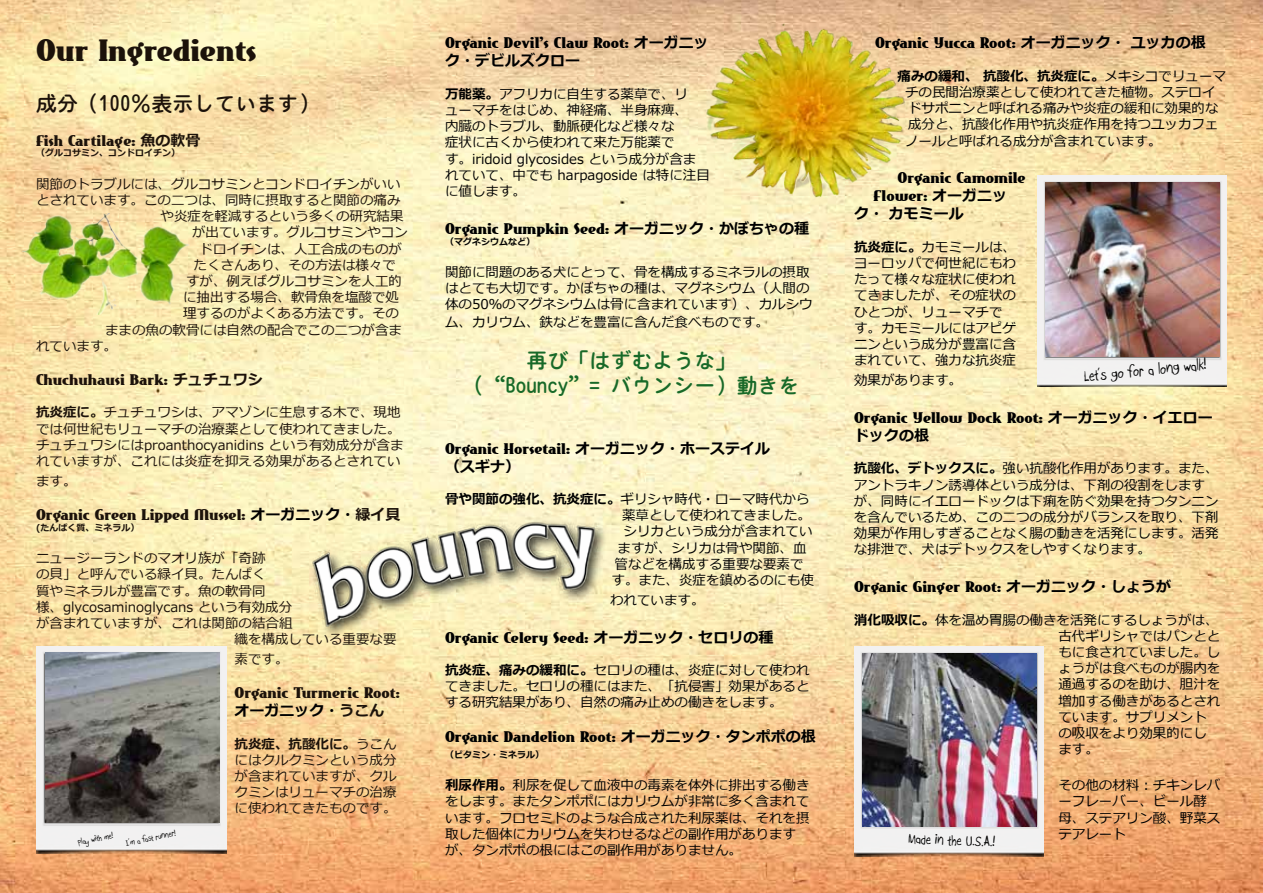
<style>
.page{position:relative;width:1263px;height:893px;background:#fff}
.page>*{position:absolute;margin:0;border:0;box-sizing:border-box;transform-origin:0 0}
.t1{font:30px "East Market NF";color:#1c120a}
.t2{font:21px/25.2px "EPSON FUTO MARUGO";color:#176928;text-align:center}
.t3{font:21px "EPSON FUTO MARUGO";color:#1c120a}
.t4{font:16.5px "Boopee";color:#000}
.t5{font:15px/18px "East Market NF";color:#000}
.t6{font:15px "East Market NF";color:#1c120a}
.t7{font:700 15px "Meiryo";color:#000}
.t8{font:15px "Boopee";color:#000}
.t9{font:13.5px/16.2px "Meiryo";color:#000}
.t10{font:13.5px/16.2px "Meiryo";color:#1c120a}
.t11{font:700 9px "Meiryo";color:#1c120a}
.t12{font:9px "Boopee";color:#000}
.t13{font:700 9px "Meiryo";color:#000}
.s1{font-family:"Meiryo";font-weight:700}
.s2{font-weight:700}
.s3{font-family:"Meiryo";font-weight:700;color:#000}
.s4{color:#1c120a}
</style>
<div class="page">
<img style="left:0;top:0;width:1263px;height:893px">
<img style="left:694px;top:20px;width:215px;height:188px">
<img style="left:304px;top:515px;width:307px;height:129px">
<img style="left:36px;top:646px;width:191px;height:208px">
<img style="left:45px;top:652px;width:175px;height:171px">
<img style="left:854px;top:646px;width:189px;height:211px">
<img style="left:862px;top:653px;width:174px;height:173px">
<img style="left:1037px;top:176px;width:190px;height:210px">
<img style="left:1045px;top:183px;width:174px;height:173px">
<img style="left:20px;top:213px;width:171px;height:101px">
<p class="t5" style="left:445px;top:35px;width:265px">Organic Devil’s Claw Root: <span class="s1">オーガニッ</span></p>
<p class="t7" style="left:445px;top:51px;width:136px">ク・デビルズクロー</p>
<p class="t9" style="left:445px;top:87px;width:266px"><span class="s2">万能薬。</span>アフリカに自生する薬草で、リ<br>ューマチをはじめ、神経痛、半身麻痺、<br>内臓のトラブル、動脈硬化など様々な<br>症状に古くから使われて来た万能薬で<br>す。iridoid glycosides という成分が含まれていて、中でも harpagoside は特に注目に値します。</p>
<p class="t5" style="left:445px;top:220px;width:366px">Organic Pumpkin Seed: <span class="s1">オーガニック・かぼちゃの種</span></p>
<p class="t13" style="left:445px;top:235px;width:91px">（マグネシウムなど）</p>
<p class="t9" style="left:445px;top:265px;width:369px">関節に問題のある犬にとって、骨を構成するミネラルの摂取はとても大切です。かぼちゃの種は、マグネシウム（人間の体の50％のマグネシウムは骨に含まれています）、カルシウ</p>
<p class="t9" style="left:445px;top:315px;width:325px">ム、カリウム、鉄などを豊富に含んだ食べものです。</p>
<p class="t5" style="left:875px;top:35px;width:332px">Organic Yucca Root: <span class="s1">オーガニック・ ユッカの根</span></p>
<p class="t9" style="left:905px;top:69px;width:322px;text-indent:-8px"><span class="s2">痛みの緩和、 抗酸化、抗炎症に。</span>メキシコでリューマチの民間治療薬として使われてきた植物。ステロイドサポニンと呼ばれる痛みや炎症の緩和に効果的な成分と、抗酸化作用や抗炎症作用を持つユッカフェノールと呼ばれる成分が含まれています。</p>
<p class="t5" style="left:873px;top:170px;width:154px;text-indent:24px">Organic Camomile<br>Flower: <span class="s1">オーガニッ</span></p>
<p class="t7" style="left:854px;top:204px;width:111px">ク・ カモミール</p>
<p class="t9" style="left:854px;top:240px;width:163px"><span class="s2">抗炎症に。</span>カモミールは、ヨーロッパで何世紀にもわたって様々な症状に使われてきましたが、その症状のひとつが、リューマチです。カモミールにはアピゲニンという成分が豊富に含まれていて、強力な抗炎症</p>
<p class="t9" style="left:854px;top:373px;width:109px">効果があります。</p>
<p class="t5" style="left:854px;top:409px;width:360px">Organic Yellow Dock Root: <span class="s1">オーガニック・イエロー</span></p>
<p class="t7" style="left:854px;top:425px;width:76px">ドックの根</p>
<p class="t9" style="left:854px;top:461px;width:366px"><span class="s2">抗酸化、デトックスに。</span>強い抗酸化作用があります。また、アントラキノン誘導体という成分は、下剤の役割をしますが、同時にイエロードックは下痢を防ぐ効果を持つタンニンを含んでいるため、この二つの成分がバランスを取り、下剤効果が作用しすぎることなく腸の動きを活発にします。活発な排泄で、犬はデトックスをしやすくなります。</p>
<p class="t5" style="left:854px;top:578px;width:319px">Organic Ginger Root: <span class="s1">オーガニック・しょうが</span></p>
<p class="t9" style="left:1058px;top:612px;width:163px;text-indent:-204px"><span class="s2">消化吸収に。</span>体を温め胃腸の働きを活発にするしょうがは、古代ギリシャではパンとともに食されていました。しょうがは食べものが腸内を通過するのを助け、胆汁を増加する働きがあるとされています。サプリメントの吸収をより効果的にします。</p>
<p class="t9" style="left:1058px;top:778px;width:163px">その他の材料：チキンレバーフレーバー、ビール酵母、ステアリン酸、野菜ステアレート</p>
<h1 class="t1" style="left:36px;top:34px;width:222px">Our Ingredients</h1>
<h2 class="t3" style="left:36px;top:93px;width:285px">成分（100％表示しています）</h2>
<p class="t6" style="left:36px;top:132px;width:166px">Fish Cartilage:：<span class="s1">魚の軟骨</span></p>
<p class="t11" style="left:36px;top:147px;width:145px">（グルコサミン、コンドロイチン）</p>
<p class="t10" style="left:36px;top:177px;width:366px">関節のトラブルには、グルコサミンとコンドロイチンがいい</p>
<p class="t10" style="left:36px;top:193px;width:366px">とされています。この二つは、同時に摂取すると関節の痛み</p>
<p class="t10" style="left:160px;top:209px;width:244px">や炎症を軽減するという多くの研究結果</p>
<p class="t10" style="left:192px;top:225px;width:217px">が出ています。グルコサミンやコン</p>
<p class="t10" style="left:199px;top:241px;width:204px">ドロイチンは、人工合成のものが</p>
<p class="t10" style="left:194px;top:258px;width:204px">たくさんあり、その方法は様々で</p>
<p class="t10" style="left:186px;top:274px;width:217px">すが、例えばグルコサミンを人工的</p>
<p class="t10" style="left:183px;top:290px;width:218px">に抽出する場合、軟骨魚を塩酸で処</p>
<p class="t10" style="left:183px;top:306px;width:218px">理するのがよくある方法です。その</p>
<p class="t10" style="left:105px;top:322px;width:298px">ままの魚の軟骨には自然の配合でこの二つが含ま</p>
<p class="t10" style="left:36px;top:339px;width:82px">れています。</p>
<p class="t6" style="left:36px;top:371px;width:228px">Chuchuhausi Bark: <span class="s1">チュチュワシ</span></p>
<p class="t10" style="left:36px;top:405px;width:369px"><span class="s2">抗炎症に。</span>チュチュワシは、アマゾンに生息する木で、現地では何世紀もリューマチの治療薬として使われてきました。チュチュワシにはproanthocyanidins という有効成分が含まれていますが、これには炎症を抑える効果があるとされてい</p>
<p class="t10" style="left:36px;top:474px;width:42px">ます。</p>
<p class="t6" style="left:36px;top:506px;width:366px">Organic Green Lipped Mussel: <span class="s3">オーガニック・</span><span class="s1">緑イ貝</span></p>
<p class="t11" style="left:36px;top:521px;width:105px">(たんぱく質、ミネラル）</p>
<p class="t10" style="left:36px;top:551px;width:231px">ニュージーランドのマオリ族が「奇跡</p>
<p class="t10" style="left:36px;top:567px;width:231px">の貝」と呼んでいる緑イ貝。たんぱく</p>
<p class="t10" style="left:36px;top:583px;width:231px">質やミネラルが豊富です。魚の軟骨同</p>
<p class="t10" style="left:36px;top:600px;width:258px">様、glycosaminoglycans という有効成分</p>
<p class="t10" style="left:36px;top:616px;width:258px">が含まれていますが、これは関節の結合組</p>
<p class="t10" style="left:235px;top:632px;width:163px">織を構成している重要な要</p>
<p class="t10" style="left:235px;top:652px;width:55px">素です。</p>
<p class="t6" style="left:235px;top:685px;width:167px">Organic Turmeric Root:</p>
<p class="t7" style="left:235px;top:700px;width:151px">オーガニック・<span class="s4">うこん</span></p>
<p class="t10" style="left:235px;top:736px;width:163px;text-align:justify"><span class="s2">抗炎症、抗酸化に。</span>うこんにはクルクミンという成分が含まれていますが、クルクミンはリューマチの治療に使われてきたものです。</p>
<h2 class="t2" style="left:463px;top:348px;width:337px">再び「はずむような」（“Bouncy”= バウンシー）動きを</h2>
<p class="t4" style="left:1083px;top:367px;width:125px;rotate:-6deg">Let’s go for a long walk!</p>
<p class="t5" style="left:445px;top:440px;width:327px">Organic Horsetail: <span class="s1">オーガニック・ホーステイル</span></p>
<p class="t7" style="left:445px;top:456px;width:76px">（スギナ）</p>
<p class="t9" style="left:445px;top:492px;width:366px"><span class="s2">骨や関節の強化、抗炎症に。</span>ギリシャ時代・ローマ時代から</p>
<p class="t9" style="left:622px;top:508px;width:190px">薬草として使われてきました。</p>
<p class="t9" style="left:623px;top:524px;width:190px">シリカという成分が含まれてい</p>
<p class="t9" style="left:617px;top:540px;width:190px">ますが、シリカは骨や関節、血</p>
<p class="t9" style="left:614px;top:556px;width:190px">管などを構成する重要な要素で</p>
<p class="t9" style="left:611px;top:573px;width:204px">す。また、炎症を鎮めるのにも使</p>
<p class="t9" style="left:610px;top:592px;width:96px">われています。</p>
<p class="t5" style="left:445px;top:629px;width:330px">Organic Celery Seed: <span class="s1">オーガニック・セロリの種</span></p>
<p class="t9" style="left:445px;top:663px;width:366px;text-align:justify"><span class="s2">抗炎症、痛みの緩和に。</span>セロリの種は、炎症に対して使われてきました。セロリの種にはまた、「抗侵害」効果があるとする研究結果があり、自然の痛み止めの働きをします。</p>
<p class="t5" style="left:445px;top:728px;width:372px">Organic Dandelion Root: <span class="s1">オーガニック・タンポポの根</span></p>
<p class="t13" style="left:445px;top:748px;width:100px">（ビタミン・ミネラル）</p>
<p class="t9" style="left:445px;top:778px;width:366px"><span class="s2">利尿作用。</span>利尿を促して血液中の毒素を体外に排出する働きをします。またタンポポにはカリウムが非常に多く含まれています。フロセミドのような合成された利尿薬は、それを摂取した個体にカリウムを失わせるなどの副作用がありますが、タンポポの根にはこの副作用がありません。</p>
<p class="t12" style="left:77px;top:837px;width:37px;rotate:-12deg">Play with me!</p>
<p class="t12" style="left:125px;top:838px;width:52px;rotate:-12deg">I’m a fast runner!</p>
<p class="t8" style="left:909px;top:830px;width:88px;rotate:2deg">Made in the U.S.A.!</p>
</div>
